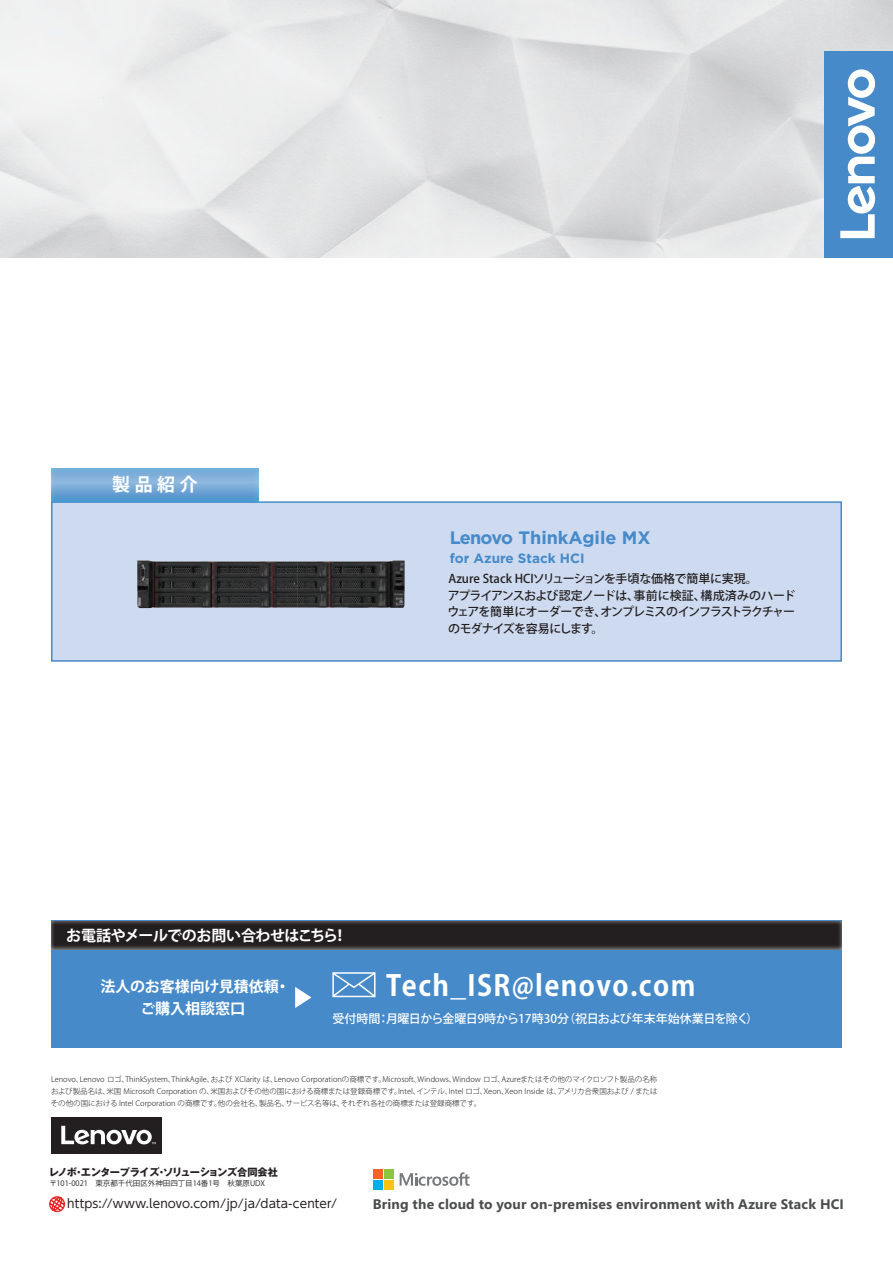
<style>
.page{position:relative;width:893px;height:1263px;background:#fff}
.page>*{position:absolute;margin:0;border:0;box-sizing:border-box;transform-origin:0 0}
.t1{font:700 28.5px "Koz Go Pro";letter-spacing:.05em;color:#fff;scale:.96 1}
.t2{font:700 18px "Gotham";color:#468ac9}
.t3{font:700 18px "Koz Go Pro";color:#fff}
.t4{font:700 15px "Koz Go Pro";letter-spacing:-.01em;color:#fff}
.t5{font:700 15px "Koz Go Pro";letter-spacing:-.03em;color:#fff}
.t6{font:700 13.8px "Segoe";letter-spacing:.01em;color:#4b4c4d}
.t7{font:700 13.5px "Gotham";color:#468ac9}
.t8{font:500 12px/16.5px "Koz Go Pro";letter-spacing:-.05em;color:#231f20}
.t9{font:12px "UD Shin Go Pro";letter-spacing:.01em;color:#231f20}
.t10{font:500 12px "Koz Go Pro";letter-spacing:-.025em;color:#fff}
.t11{font:700 10.2px "Gothic MB101 Pro";letter-spacing:-.045em;color:#231f20}
.t12{font:300 7.5px/12px "Koz Go Pro";color:#231f20;text-align:justify}
.t13{font:7.5px "Koz Go Pro";color:#231f20}
</style>
<div class="page">
<img style="left:0;top:0;width:893px;height:257px">
<div style="left:51px;top:501px;width:791px;height:161px;background:#cddaef;border:1px solid #468ac9"></div>
<div style="left:50px;top:467px;width:210px;height:36px;background:#46c3e4;opacity:.75"></div>
<div style="left:51px;top:1117px;width:111px;height:37px;background:#231f20"></div>
<svg style="left:61px;top:1126px;width:95px;height:18px"></svg>
<div style="left:51px;top:921px;width:791px;height:127px;background:#468ac9"></div>
<svg style="left:332px;top:972px;width:44px;height:26px"></svg>
<svg style="left:295px;top:987px;width:16px;height:21px"></svg>
<div style="left:50px;top:918px;width:792px;height:32px;background:#fff;opacity:.75"></div>
<svg style="left:49px;top:1196px;width:16px;height:17px"></svg>
<img style="left:137px;top:560px;width:268px;height:48px">
<svg style="left:400px;top:1172px;width:69px;height:14px"></svg>
<div style="left:373px;top:1169px;width:10px;height:10px;background:#f36421"></div>
<div style="left:384px;top:1169px;width:9px;height:10px;background:#8bc63e"></div>
<div style="left:373px;top:1180px;width:10px;height:10px;background:#00aeef"></div>
<div style="left:384px;top:1180px;width:9px;height:10px;background:#fec210"></div>
<div style="left:825px;top:51px;width:68px;height:206px;background:#468ac9"></div>
<svg style="left:840px;top:69px;width:35px;height:169px"></svg>
<h2 class="t3" style="left:112px;top:473px;width:87px">製品紹介</h2>
<h2 class="t2" style="left:450px;top:526px;width:202px">Lenovo ThinkAgile MX</h2>
<h3 class="t7" style="left:450px;top:549px;width:136px">for Azure Stack HCI</h3>
<h3 class="t8" style="left:448px;top:571px;width:350px">Azure Stack HCIソリューションを手頃な価格で簡単に実現。<br>アプライアンスおよび認定ノードは、事前に検証、構成済みのハードウェアを簡単にオーダーでき、オンプレミスのインフラストラクチャーのモダナイズを容易にします。</h3>
<h3 class="t5" style="left:66px;top:925px;width:283px">お電話やメールでのお問い合わせはこちら！</h3>
<h3 class="t4" style="left:100px;top:977px;width:191px">法人のお客様向け見積依頼・</h3>
<h1 class="t1" style="left:386px;top:967px;width:323px">Tech_ISR@lenovo.com</h1>
<h3 class="t4" style="left:140px;top:999px;width:106px">ご購入相談窓口</h3>
<h3 class="t10" style="left:332px;top:1011px;width:427px">受付時間：月曜日から金曜日9時から17時30分（祝日および年末年始休業日を除く）</h3>
<p class="t12" style="left:51px;top:1073px;width:608px">Lenovo、Lenovo ロゴ、ThinkSystem、ThinkAgile、および XClarity は、Lenovo Corporationの商標です。Microsoft、Windows、Window ロゴ、Azureまたはその他のマイクロソフト製品の名称および製品名は、米国 Microsoft Corporation の、米国およびその他の国における商標または登録商標です。Intel、インテル、Intel ロゴ、Xeon、Xeon Inside は、アメリカ合衆国および / またはその他の国における Intel Corporation の商標です。他の会社名、製品名、サービス名等は、それぞれ各社の商標または登録商標です。</p>
<h3 class="t11" style="left:49px;top:1163px;width:231px">レノボ・エンタープライズ・ソリューションズ合同会社</h3>
<h3 class="t9" style="left:67px;top:1194px;width:271px">https://www.lenovo.com/jp/ja/data-center/</h3>
<p class="t13" style="left:50px;top:1179px;width:217px">〒101-0021　東京都千代田区外神田四丁目14番1号　秋葉原UDX</p>
<h3 class="t6" style="left:373px;top:1195px;width:473px">Bring the cloud to your on-premises environment with Azure Stack HCI</h3>
</div>
